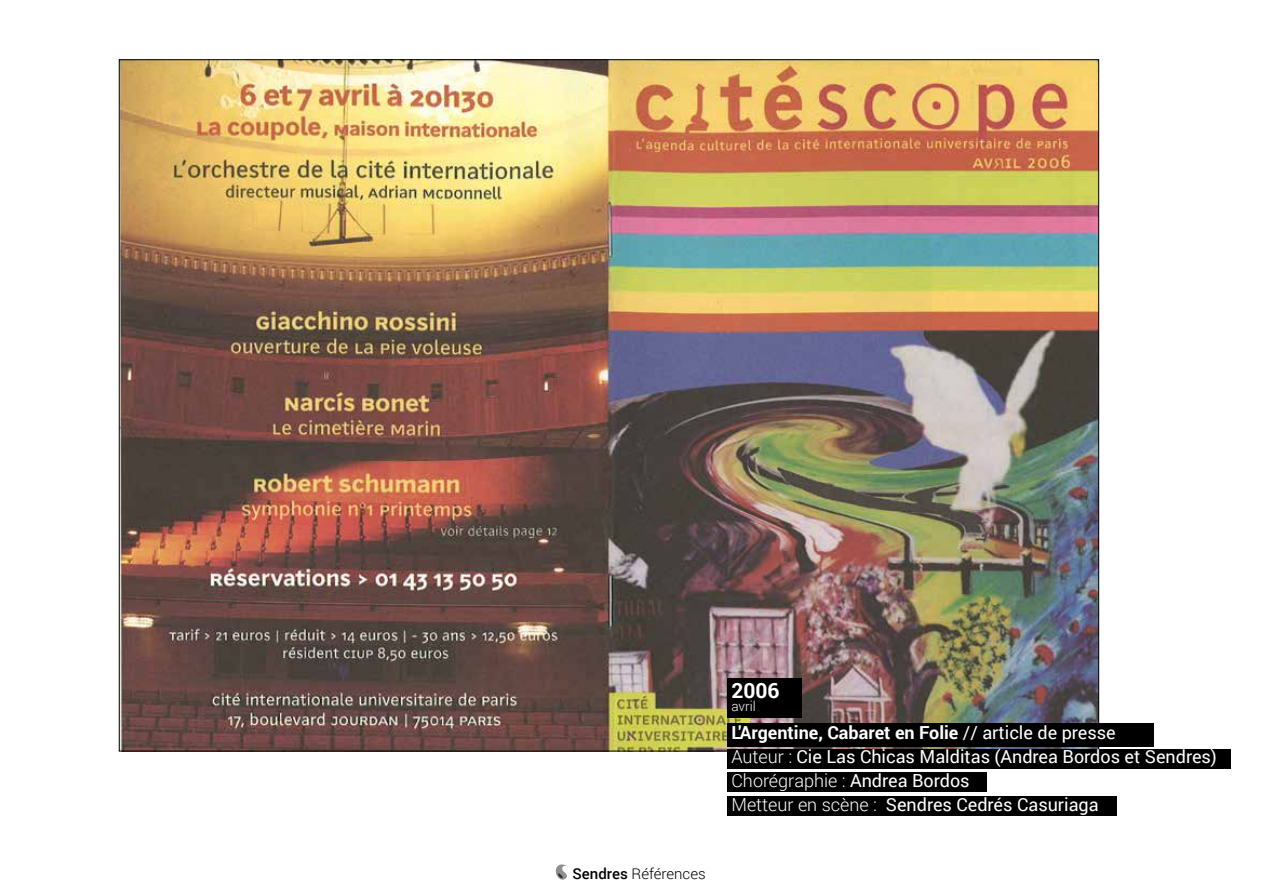
<style>
.page{position:relative;width:1263px;height:893px;background:#fff}
.page>*{position:absolute;margin:0;border:0;box-sizing:border-box;transform-origin:0 0}
.t1{font:700 21px "Roboto";color:#fff}
.t2{font:18px/24px "Roboto";color:#fff}
.t3{font:300 15px "Roboto";color:#000}
.t4{font:300 13.5px "Roboto";color:#fff}
.s1{font-weight:500}
.s2{font-weight:700}
.s3{font-weight:300}
</style>
<div class="page">
<svg style="left:555px;top:864px;width:13px;height:16px"></svg>
<img style="left:121px;top:62px;width:976px;height:687px">
<div style="left:727px;top:722px;width:427px;height:24px;background:#000"></div>
<div style="left:727px;top:749px;width:503px;height:20px;background:#000"></div>
<div style="left:727px;top:772px;width:259px;height:20px;background:#000"></div>
<div style="left:727px;top:796px;width:389px;height:20px;background:#000"></div>
<div style="left:727px;top:678px;width:74px;height:40px;background:#000"></div>
<p class="t3" style="left:572px;top:863px;width:135px"><span class="s1">Sendres</span> Références</p>
<p class="t1" style="left:731px;top:676px;width:50px">2006</p>
<p class="t4" style="left:731px;top:697px;width:26px">avril</p>
<p class="t2" style="left:731px;top:720px;width:487px"><span class="s2">L'Argentine, Cabaret en Folie</span> // article de presse<br><span class="s3">Auteur :</span> Cie Las Chicas Malditas (Andrea Bordos et Sendres)<br><span class="s3">Chorégraphie :</span> Andrea Bordos<br><span class="s3">Metteur en scène :</span> Sendres Cedrés Casuriaga</p>
</div>
